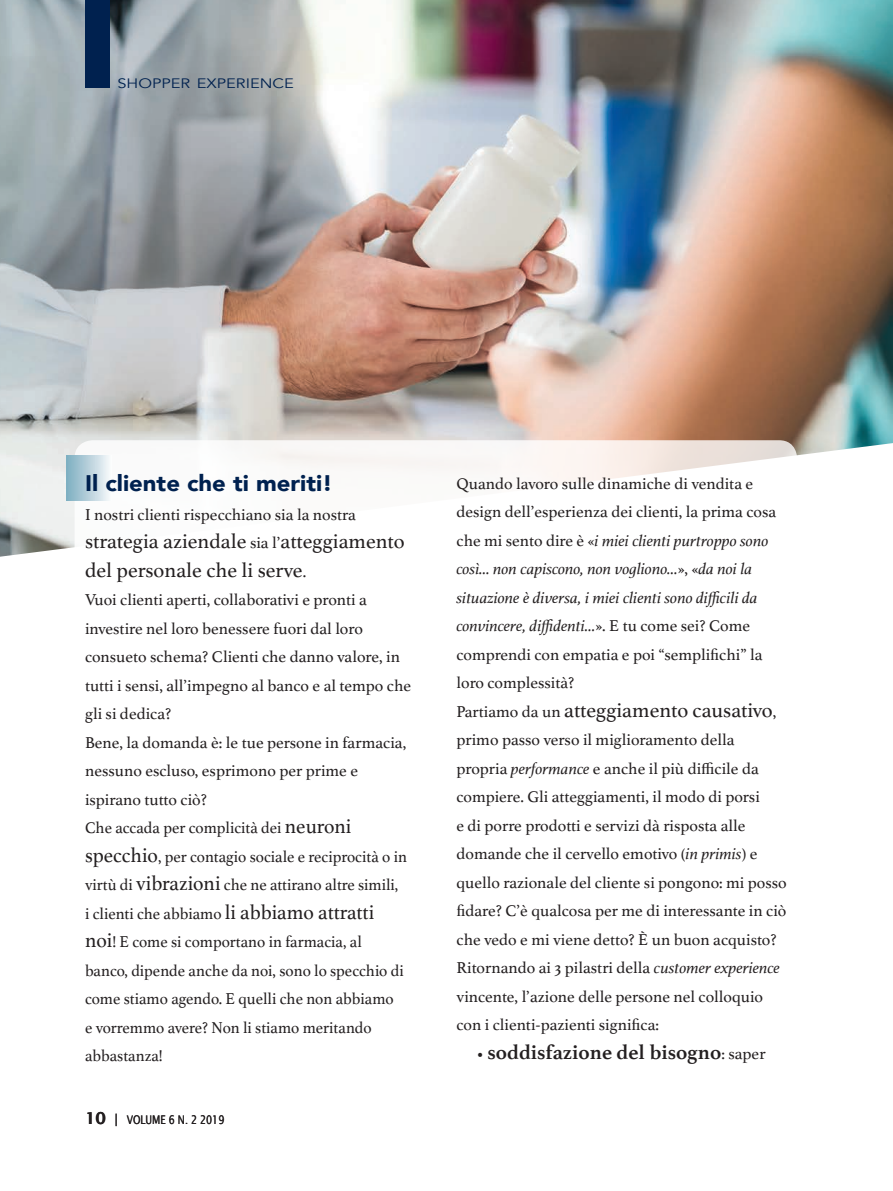
<style>
.page{position:relative;width:893px;height:1191px;background:#fff}
.page>*{position:absolute;margin:0;border:0;box-sizing:border-box;transform-origin:0 0}
.t1{font:900 22.5px "Avenir";color:#00214f;scale:1.06 1}
.t2{font:21px/28.5px "Athelas";color:#231f20}
.t3{font:700 21px "Athelas";color:#231f20}
.t4{font:16.5px/28.5px "Athelas";color:#231f20}
.t5{font:13.65px "Avenir";color:#00214f;scale:1.2 1}
.t6{font:12px "Lucida Sans";color:#231f20;scale:.8 1}
.s1{font-size:16.5px}
.s2{font-size:21px}
.s3{font-weight:600;font-size:16.5px}
.s4{font-size:13.5px}
.s5{font-style:italic}
.s6{font-weight:400;font-size:16.5px}
</style>
<div class="page">
<img style="left:0;top:0;width:893px;height:441px">
<svg style="left:0;top:441px;width:893px;height:116px"></svg>
<div style="left:75px;top:440px;width:722px;height:644px;background:#fff;border-radius:18px"></div>
<div style="left:85px;top:0;width:25px;height:88px;background:#00214f"></div>
<div style="left:67px;top:455px;width:45px;height:46px;background:linear-gradient(to right,#7eaec1,#f9fafb)"></div>
<p class="t5" style="left:117px;top:75px;width:148px">SHOPPER EXPERIENCE</p>
<h1 class="t1" style="left:85px;top:464px;width:235px">Il cliente che ti meriti!</h1>
<p class="t4" style="left:85px;top:499px;width:272px">I nostri clienti rispecchiano sia la nostra</p>
<p class="t2" style="left:85px;top:526px;width:321px">strategia aziendale <span class="s1">sia l’</span>atteggiamento del personale che li serve<span class="s1">.</span></p>
<p class="t4" style="left:85px;top:585px;width:328px">Vuoi clienti aperti, collaborativi e pronti a investire nel loro benessere fuori dal loro consueto schema? Clienti che danno valore, in tutti i sensi, all’impegno al banco e al tempo che gli si dedica?<br>Bene, la domanda è: le tue persone in farmacia, nessuno escluso, esprimono per prime e ispirano tutto ciò?<br>Che accada per complicità dei <span class="s2">neuroni specchio</span>, per contagio sociale e reciprocità o in virtù di <span class="s2">vibrazioni</span> che ne attirano altre simili,<br>i clienti che abbiamo <span class="s2">li abbiamo attratti<br>noi</span>! E come si comportano in farmacia, al<br>banco, dipende anche da noi, sono lo specchio di come stiamo agendo. E quelli che non abbiamo<br>e vorremmo avere? Non li stiamo meritando abbastanza!</p>
<p class="t6" style="left:85px;top:1112px;width:176px"><span class="s3">10</span> <span class="s4">|</span> VOLUME 6 N. 2 2019</p>
<p class="t4" style="left:456px;top:468px;width:321px">Quando lavoro sulle dinamiche di vendita e design dell’esperienza dei clienti, la prima cosa che mi sento dire è «<span class="s5">i miei clienti purtroppo sono così… non capiscono, non vogliono…</span>», «<span class="s5">da noi la situazione è diversa, i miei clienti sono difficili da convincere, diffidenti…</span>». E tu come sei? Come comprendi con empatia e poi “semplifichi” la loro complessità?</p>
<p class="t2" style="left:456px;top:695px;width:321px"><span class="s1">Partiamo da un</span> atteggiamento causativo<span class="s1">,</span></p>
<p class="t4" style="left:456px;top:725px;width:332px">primo passo verso il miglioramento della propria <span class="s5">performance</span> e anche il più difficile da compiere. Gli atteggiamenti, il modo di porsi<br>e di porre prodotti e servizi dà risposta alle domande che il cervello emotivo (<span class="s5">in primis</span>) e quello razionale del cliente si pongono: mi posso fidare? C’è qualcosa per me di interessante in ciò che vedo e mi viene detto? È un buon acquisto?<br>Ritornando ai 3 pilastri della <span class="s5">customer experience </span>vincente, l’azione delle persone nel colloquio con i clienti-pazienti significa:</p>
<p class="t3" style="left:476px;top:1034px;width:291px"><span class="s6">•</span> soddisfazione del bisogno<span class="s6">: saper</span></p>
</div>
